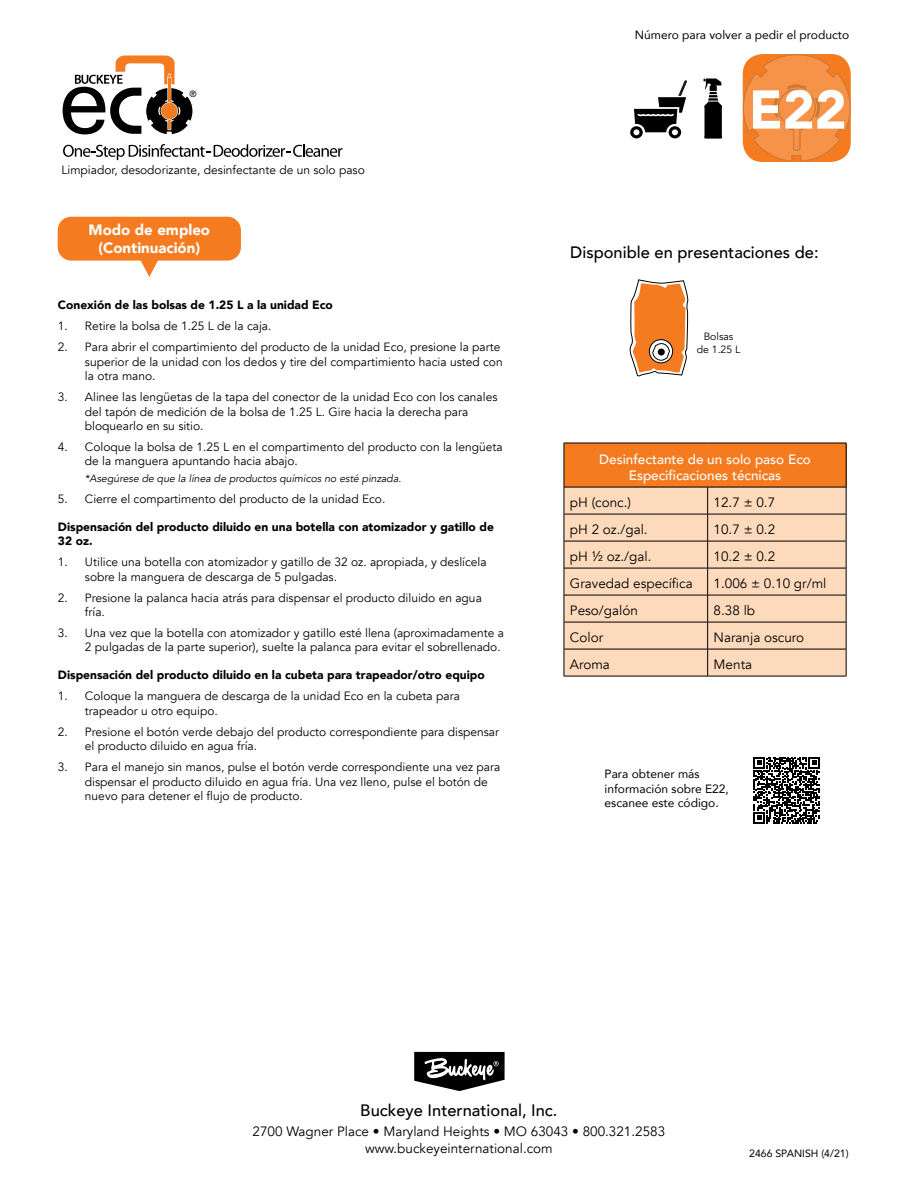
<style>
.page{position:relative;width:918px;height:1188px;background:#fff}
.page>*{position:absolute;margin:0;border:0;box-sizing:border-box;transform-origin:0 0}
.t1{font:900 54px "Avenir";color:#fff}
.t2{font:500 16.5px "Avenir";color:#000}
.t3{font:900 15px/18px "Avenir";color:#fff;text-align:center}
.t4{font:13.5px/18px "Avenir";color:#000;text-align:center}
.t5{font:500 13.5px/16.2px "Avenir";color:#fff;text-align:center}
.t6{font:12px/14.4px "Avenir";color:#000}
.t7{font:900 12px/14.4px "Avenir";color:#000}
.t8{font:12px/14.4px "Avenir";color:#000}
.t9{font:italic 10.5px "Avenir";color:#000}
.t10{font:10.5px "Avenir";color:#000}
.t11{font:10.5px/12.6px "Avenir";color:#000;text-align:center}
.t12{font:9px "Avenir";color:#000}
</style>
<div class="page">
<svg style="left:414px;top:1052px;width:91px;height:39px"></svg>
<svg style="left:743px;top:54px;width:108px;height:108px;background:#f38e43"></svg>
<svg style="left:630px;top:280px;width:58px;height:96px"></svg>
<div style="left:658px;top:349px;width:7px;height:7px;background:#000;border-radius:50%"></div>
<div style="left:564px;top:443px;width:282px;height:44px;background:#f47b20"></div>
<div style="left:565px;top:488px;width:281px;height:188px;background:#fedabc"></div>
<hr style="left:564px;top:443px;width:144px;height:1px;background:#000">
<hr style="left:564px;top:443px;width:1px;height:44px;background:#000">
<hr style="left:708px;top:443px;width:138px;height:1px;background:#000">
<hr style="left:846px;top:443px;width:1px;height:44px;background:#000">
<hr style="left:564px;top:487px;width:144px;height:1px;background:#000">
<hr style="left:708px;top:487px;width:138px;height:1px;background:#000">
<hr style="left:564px;top:514px;width:144px;height:1px;background:#000">
<hr style="left:708px;top:514px;width:138px;height:1px;background:#000">
<hr style="left:564px;top:541px;width:144px;height:1px;background:#000">
<hr style="left:708px;top:541px;width:138px;height:1px;background:#000">
<hr style="left:564px;top:568px;width:144px;height:1px;background:#000">
<hr style="left:708px;top:568px;width:138px;height:1px;background:#000">
<hr style="left:564px;top:595px;width:144px;height:1px;background:#000">
<hr style="left:708px;top:595px;width:138px;height:1px;background:#000">
<hr style="left:564px;top:622px;width:144px;height:1px;background:#000">
<hr style="left:708px;top:622px;width:138px;height:1px;background:#000">
<hr style="left:564px;top:649px;width:144px;height:1px;background:#000">
<svg style="left:564px;top:487px;width:1px;height:189px"></svg>
<hr style="left:708px;top:649px;width:138px;height:1px;background:#000">
<svg style="left:707px;top:487px;width:1px;height:189px"></svg>
<svg style="left:846px;top:487px;width:1px;height:189px"></svg>
<hr style="left:564px;top:676px;width:144px;height:1px;background:#000">
<hr style="left:708px;top:676px;width:138px;height:1px;background:#000">
<div style="left:58px;top:217px;width:183px;height:44px;background:#f47b20;border-radius:14px"></div>
<svg style="left:140px;top:260px;width:18px;height:17px"></svg>
<svg style="left:63px;top:144px;width:279px;height:16px"></svg>
<svg style="left:63px;top:56px;width:130px;height:79px"></svg>
<div style="left:167px;top:77px;width:4px;height:27px;border:1px solid #fff"></div>
<hr style="left:168px;top:78px;width:3px;height:25px;background:#f47b20">
<div style="left:161px;top:102px;width:17px;height:18px;border:1px solid #fff;border-radius:50%"></div>
<div style="left:161px;top:103px;width:17px;height:16px;background:#f47b20;border-radius:50%"></div>
<svg style="left:630px;top:126px;width:13px;height:12px"></svg>
<div style="left:669px;top:126px;width:12px;height:12px;background:#000;border-radius:50%"></div>
<svg style="left:633px;top:80px;width:54px;height:55px"></svg>
<svg style="left:704px;top:79px;width:18px;height:60px"></svg>
<svg style="left:753px;top:757px;width:67px;height:66px"></svg>
<p class="t12" style="left:189px;top:87px;width:9px">®</p>
<p class="t6" style="left:62px;top:163px;width:305px">Limpiador, desodorizante, desinfectante de un solo paso</p>
<p class="t3" style="left:89px;top:220px;width:123px">Modo de empleo (Continuación)</p>
<p class="t8" style="left:635px;top:27px;width:216px">Número para volver a pedir el producto</p>
<h1 class="t1" style="left:749px;top:64px;width:99px">E22</h1>
<h2 class="t2" style="left:570px;top:238px;width:250px">Disponible en presentaciones de:</h2>
<p class="t7" style="left:58px;top:298px;width:276px">Conexión de las bolsas de 1.25 L a la unidad Eco</p>
<p class="t6" style="left:58px;top:319px;width:215px">1. Retire la bolsa de 1.25 L de la caja.</p>
<p class="t6" style="left:85px;top:340px;width:419px;text-indent:-27px">2. Para abrir el compartimiento del producto de la unidad Eco, presione la parte superior de la unidad con los dedos y tire del compartimiento hacia usted con la otra mano.</p>
<p class="t6" style="left:85px;top:390px;width:414px;text-indent:-27px">3. Alinee las lengüetas de la tapa del conector de la unidad Eco con los canales del tapón de medición de la bolsa de 1.25 L. Gire hacia la derecha para bloquearlo en su sitio.</p>
<p class="t6" style="left:85px;top:440px;width:419px;text-indent:-27px">4. Coloque la bolsa de 1.25 L en el compartimento del producto con la lengüeta de la manguera apuntando hacia abajo.</p>
<p class="t9" style="left:85px;top:472px;width:318px">*Asegúrese de que la línea de productos químicos no esté pinzada.</p>
<p class="t6" style="left:58px;top:492px;width:329px">5. Cierre el compartimento del producto de la unidad Eco.</p>
<p class="t7" style="left:58px;top:519px;width:437px">Dispensación del producto diluido en una botella con atomizador y gatillo de<br>32 oz.</p>
<p class="t6" style="left:85px;top:555px;width:403px;text-indent:-27px">1. Utilice una botella con atomizador y gatillo de 32 oz. apropiada, y deslícela sobre la manguera de descarga de 5 pulgadas.</p>
<p class="t6" style="left:85px;top:591px;width:398px;text-indent:-27px">2. Presione la palanca hacia atrás para dispensar el producto diluido en agua fría.</p>
<p class="t6" style="left:58px;top:626px;width:447px;text-align:right">3. Una vez que la botella con atomizador y gatillo esté llena (aproximadamente a<br>2 pulgadas de la parte superior), suelte la palanca para evitar el sobrellenado.</p>
<p class="t7" style="left:58px;top:668px;width:428px">Dispensación del producto diluido en la cubeta para trapeador/otro equipo</p>
<p class="t6" style="left:85px;top:689px;width:376px;text-indent:-27px">1. Coloque la manguera de descarga de la unidad Eco en la cubeta para trapeador u otro equipo.</p>
<p class="t6" style="left:85px;top:725px;width:416px;text-indent:-27px">2. Presione el botón verde debajo del producto correspondiente para dispensar el producto diluido en agua fría.</p>
<p class="t6" style="left:85px;top:760px;width:417px;text-indent:-27px">3. Para el manejo sin manos, pulse el botón verde correspondiente una vez para dispensar el producto diluido en agua fría. Una vez lleno, pulse el botón de nuevo para detener el flujo de producto.</p>
<p class="t8" style="left:605px;top:767px;width:126px">Para obtener más información sobre E22, escanee este código.</p>
<p class="t11" style="left:697px;top:330px;width:45px">Bolsas de 1.25 L</p>
<p class="t5" style="left:599px;top:450px;width:213px">Desinfectante de un solo paso Eco<br>Especificaciones técnicas</p>
<p class="t4" style="left:570px;top:494px;width:63px">pH (conc.)</p>
<p class="t4" style="left:714px;top:494px;width:63px">12.7 ± 0.7</p>
<p class="t4" style="left:570px;top:521px;width:79px">pH 2 oz./gal.</p>
<p class="t4" style="left:714px;top:521px;width:63px">10.7 ± 0.2</p>
<p class="t4" style="left:570px;top:548px;width:83px">pH ½ oz./gal.</p>
<p class="t4" style="left:714px;top:548px;width:63px">10.2 ± 0.2</p>
<p class="t4" style="left:570px;top:575px;width:124px">Gravedad específica</p>
<p class="t4" style="left:714px;top:575px;width:114px">1.006 ± 0.10 gr/ml</p>
<p class="t4" style="left:570px;top:602px;width:70px">Peso/galón</p>
<p class="t4" style="left:714px;top:602px;width:43px">8.38 lb</p>
<p class="t4" style="left:570px;top:629px;width:35px">Color</p>
<p class="t4" style="left:714px;top:629px;width:92px">Naranja oscuro</p>
<p class="t4" style="left:570px;top:656px;width:42px">Aroma</p>
<p class="t4" style="left:714px;top:656px;width:40px">Menta</p>
<h2 class="t2" style="left:360px;top:1096px;width:199px">Buckeye International, Inc.</h2>
<p class="t4" style="left:253px;top:1122px;width:414px">2700 Wagner Place • Maryland Heights • MO 63043 • 800.321.2583 www.buckeyeinternational.com</p>
<p class="t10" style="left:749px;top:1144px;width:101px">2466 SPANISH (4/21)</p>
</div>
